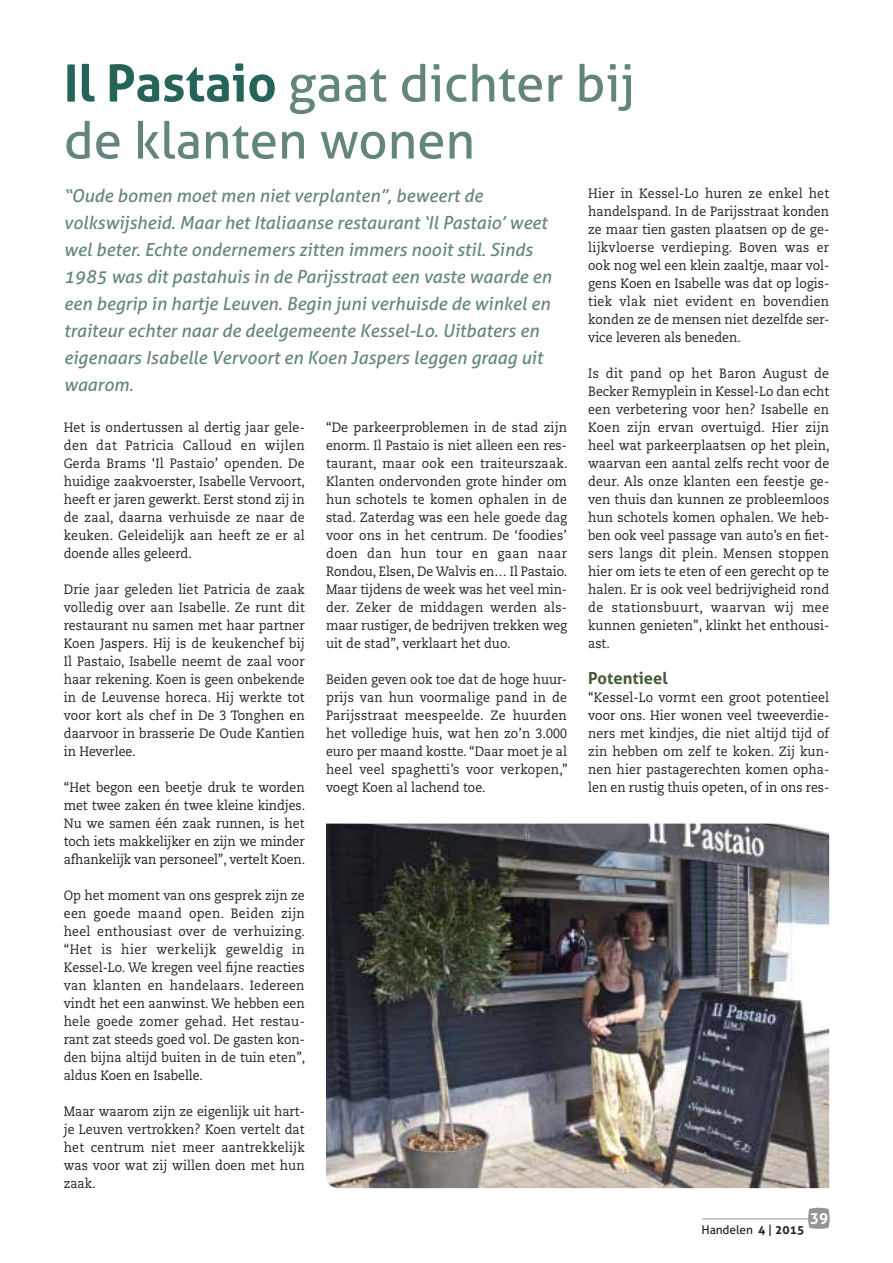
<style>
.page{position:relative;width:893px;height:1263px;background:#fff}
.page>*{position:absolute;margin:0;border:0;box-sizing:border-box;transform-origin:0 0}
.t1{font:51px/57px "Aller";color:#63857e}
.t2{font:italic 18px/27px "Aller";color:#63857e}
.t3{font:700 16.5px "Aller";color:#415936}
.t4{font:700 15px "Aller";color:#fff}
.t5{font:13.5px/18px "Caecilia";color:#231f20;text-align:justify;scale:.92 1}
.t6{font:12px "Aller";letter-spacing:-.01em;color:#231f20}
.s1{font-weight:700;color:#26645a}
.s2{font-weight:700}
</style>
<div class="page">
<hr style="left:702px;top:1218px;width:128px;height:1px;background:#939598">
<svg style="left:808px;top:1207px;width:22px;height:22px"></svg>
<img style="left:326px;top:824px;width:503px;height:364px">
<h1 class="t1" style="left:64px;top:55px;width:573px"><span class="s1">Il Pastaio</span> gaat dichter bij de klanten wonen</h1>
<p class="t2" style="left:64px;top:182px;width:489px">“Oude bomen moet men niet verplanten”, beweert de volkswijsheid. Maar het Italiaanse restaurant ‘Il Pastaio’ weet wel beter. Echte ondernemers zitten immers nooit stil. Sinds 1985 was dit pastahuis in de Parijsstraat een vaste waarde en een begrip in hartje Leuven. Begin juni verhuisde de winkel en traiteur echter naar de deelgemeente Kessel-Lo. Uitbaters en eigenaars Isabelle Vervoort en Koen Jaspers leggen graag uit waarom.</p>
<p class="t5" style="left:64px;top:419px;width:264px">Het is ondertussen al dertig jaar gele&shy;den dat Patricia Calloud en wijlen Gerda Brams ‘Il Pastaio’ openden. De huidige zaakvoerster, Isabelle Vervoort, heeft er jaren gewerkt. Eerst stond zij in de zaal, daarna verhuisde ze naar de keuken. Geleidelijk aan heeft ze er al doende alles geleerd.</p>
<p class="t5" style="left:64px;top:581px;width:264px">Drie jaar geleden liet Patricia de zaak volledig over aan Isabelle. Ze runt dit restaurant nu samen met haar partner Koen Jaspers. Hij is de keukenchef bij Il Pastaio, Isabelle neemt de zaal voor haar rekening. Koen is geen onbekende in de Leuvense horeca. Hij werkte tot voor kort als chef in De 3 Tonghen en daarvoor in brasserie De Oude Kantien in Heverlee.</p>
<p class="t5" style="left:64px;top:779px;width:264px">“Het begon een beetje druk te worden met twee zaken én twee kleine kindjes.<br>Nu we samen één zaak runnen, is het toch iets makkelijker en zijn we minder afhankelijk van personeel”, vertelt Koen.</p>
<p class="t5" style="left:64px;top:887px;width:264px">Op het moment van ons gesprek zijn ze een goede maand open. Beiden zijn heel enthousiast over de verhuizing. “Het is hier werkelijk geweldig in Kessel-Lo. We kregen veel fijne reacties van klanten en handelaars. Iedereen vindt het een aanwinst. We hebben een hele goede zomer gehad. Het restau&shy;rant zat steeds goed vol. De gasten kon&shy;den bijna altijd buiten in de tuin eten”, aldus Koen en Isabelle.</p>
<p class="t5" style="left:64px;top:1103px;width:263px">Maar waarom zijn ze eigenlijk uit hart&shy;je Leuven vertrokken? Koen vertelt dat het centrum niet meer aantrekkelijk was voor wat zij willen doen met hun zaak.</p>
<p class="t5" style="left:588px;top:185px;width:263px">Hier in Kessel-Lo huren ze enkel het handelspand. In de Parijsstraat konden ze maar tien gasten plaatsen op de ge&shy;lijkvloerse verdieping. Boven was er ook nog wel een klein zaaltje, maar vol&shy;gens Koen en Isabelle was dat op logis&shy;tiek vlak niet evident en bovendien konden ze de mensen niet dezelfde ser&shy;vice leveren als beneden.</p>
<p class="t5" style="left:588px;top:365px;width:264px">Is dit pand op het Baron August de Becker Remyplein in Kessel-Lo dan echt een verbetering voor hen? Isabelle en Koen zijn ervan overtuigd. Hier zijn heel wat parkeerplaatsen op het plein, waarvan een aantal zelfs recht voor de deur. Als onze klanten een feestje ge&shy;ven thuis dan kunnen ze probleemloos hun schotels komen ophalen. We heb&shy;ben ook veel passage van auto’s en fiet&shy;sers langs dit plein. Mensen stoppen hier om iets te eten of een gerecht op te halen. Er is ook veel bedrijvigheid rond de stationsbuurt, waarvan wij mee kunnen genieten”, klinkt het enthousi&shy;ast.</p>
<p class="t3" style="left:588px;top:668px;width:81px">Potentieel</p>
<p class="t5" style="left:588px;top:689px;width:263px">“Kessel-Lo vormt een groot potentieel voor ons. Hier wonen veel tweeverdie&shy;ners met kindjes, die niet altijd tijd of zin hebben om zelf te koken. Zij kun&shy;nen hier pastagerechten komen opha&shy;len en rustig thuis opeten, of in ons res-</p>
<p class="t5" style="left:326px;top:419px;width:264px">“De parkeerproblemen in de stad zijn enorm. Il Pastaio is niet alleen een res&shy;taurant, maar ook een traiteurszaak.<br>Klanten ondervonden grote hinder om hun schotels te komen ophalen in de stad. Zaterdag was een hele goede dag voor ons in het centrum. De ‘foodies’ doen dan hun tour en gaan naar Rondou, Elsen, De Walvis en… Il Pastaio.<br>Maar tijdens de week was het veel min&shy;der. Zeker de middagen werden als&shy;maar rustiger, de bedrijven trekken weg uit de stad”, verklaart het duo.</p>
<p class="t5" style="left:326px;top:671px;width:264px">Beiden geven ook toe dat de hoge huur&shy;prijs van hun voormalige pand in de Parijsstraat meespeelde. Ze huurden het volledige huis, wat hen zo’n 3.000 euro per maand kostte. “Daar moet je al heel veel spaghetti’s voor verkopen,” voegt Koen al lachend toe.</p>
<p class="t4" style="left:810px;top:1208px;width:19px">39</p>
<p class="t6" style="left:702px;top:1222px;width:104px">Handelen <span class="s2">4</span> | <span class="s2">2015</span></p>
</div>
